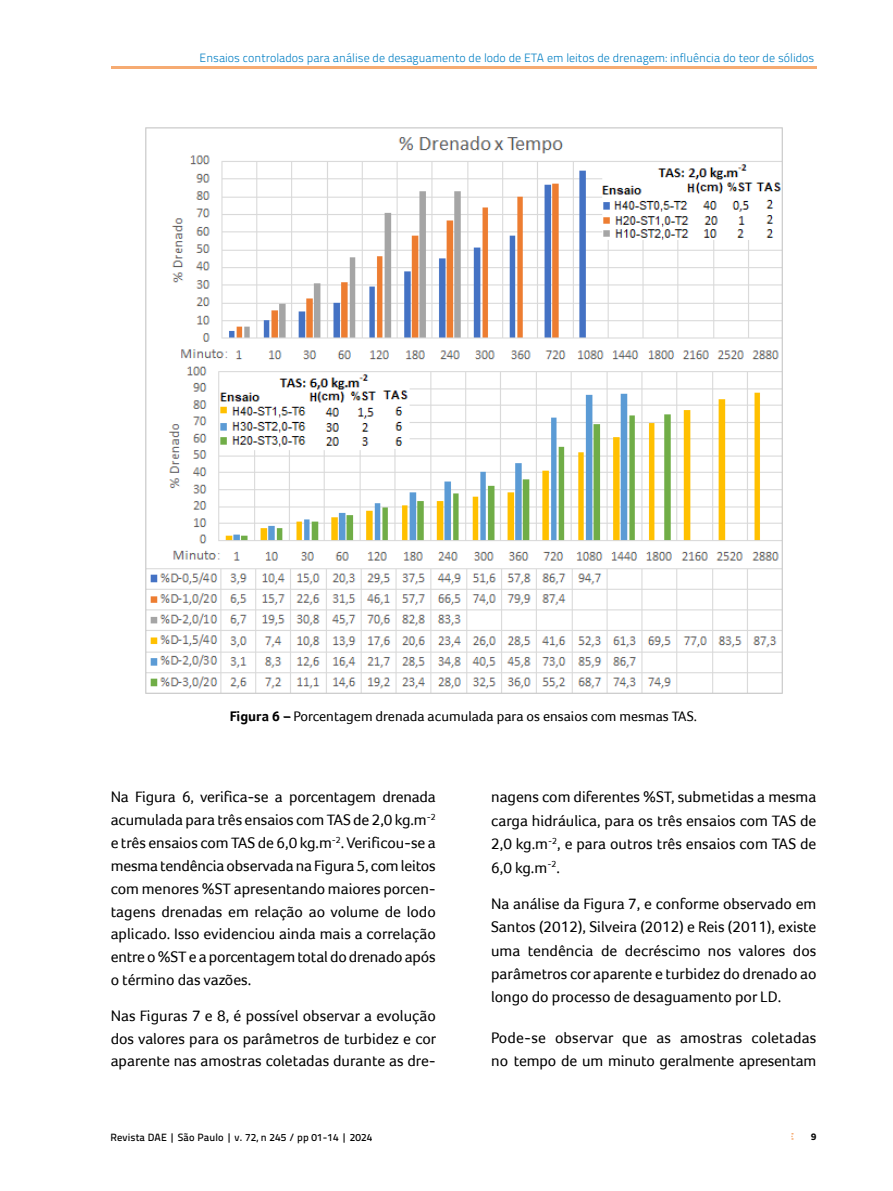
<style>
.page{position:relative;width:893px;height:1191px;background:#fff}
.page>*{position:absolute;margin:0;border:0;box-sizing:border-box;transform-origin:0 0}
.t1{font:15.75px/22.8px "Foco";color:#000;text-align:justify}
.t2{font:14.25px "Foco";color:#000}
.t3{font:300 12px "Titillium Text 22 L";color:#007ec3}
.t4{font:500 10.5px "Titillium Text 22 L";letter-spacing:.01em;color:#000}
.t5{font:800 9.75px "Titillium Text 22 L";color:#000}
.s1{font-weight:700}
</style>
<div class="page">
<svg style="left:791px;top:1133px;width:2px;height:6px"></svg>
<hr style="left:111px;top:66px;width:705px;height:3px;background:#f6ab72">
<img style="left:145px;top:127px;width:638px;height:567px">
<p class="t3" style="left:200px;top:49px;width:616px">Ensaios controlados para análise de desaguamento de lodo de ETA em leitos de drenagem: influência do teor de sólidos</p>
<p class="t2" style="left:230px;top:708px;width:469px"><span class="s1">Figura 6 –</span> Porcentagem drenada acumulada para os ensaios com mesmas TAS.</p>
<p class="t1" style="left:111px;top:785px;width:327px">Na Figura 6, verifica-se a porcentagem drenada acumulada para três ensaios com TAS de 2,0 kg.m<sup>-2 </sup>e três ensaios com TAS de 6,0 kg.m<sup>-2</sup>. Verificou-se a mesma tendência observada na Figura 5, com leitos com menores %ST apresentando maiores porcen&shy;tagens drenadas em relação ao volume de lodo aplicado. Isso evidenciou ainda mais a correlação entre o %ST e a porcentagem total do drenado após o término das vazões.</p>
<p class="t1" style="left:111px;top:1003px;width:327px">Nas Figuras 7 e 8, é possível observar a evolução dos valores para os parâmetros de turbidez e cor aparente nas amostras coletadas durante as dre-</p>
<p class="t1" style="left:491px;top:785px;width:327px;line-height:23.4px">nagens com diferentes %ST, submetidas a mesma carga hidráulica, para os três ensaios com TAS de 2,0 kg.m<sup>-2</sup>, e para outros três ensaios com TAS de 6,0 kg.m<sup>-2</sup>.</p>
<p class="t1" style="left:491px;top:891px;width:327px;line-height:23.4px">Na análise da Figura 7, e conforme observado em Santos (2012), Silveira (2012) e Reis (2011), existe uma tendência de decréscimo nos valores dos parâmetros cor aparente e turbidez do drenado ao longo do processo de desaguamento por LD.</p>
<p class="t1" style="left:491px;top:1025px;width:327px;line-height:23.4px">Pode-se observar que as amostras coletadas no tempo de um minuto geralmente apresentam</p>
<p class="t4" style="left:111px;top:1129px;width:263px">Revista DAE | São Paulo | v. 72, n 245 / pp 01-14 | 2024</p>
<p class="t5" style="left:811px;top:1129px;width:7px">9</p>
</div>
